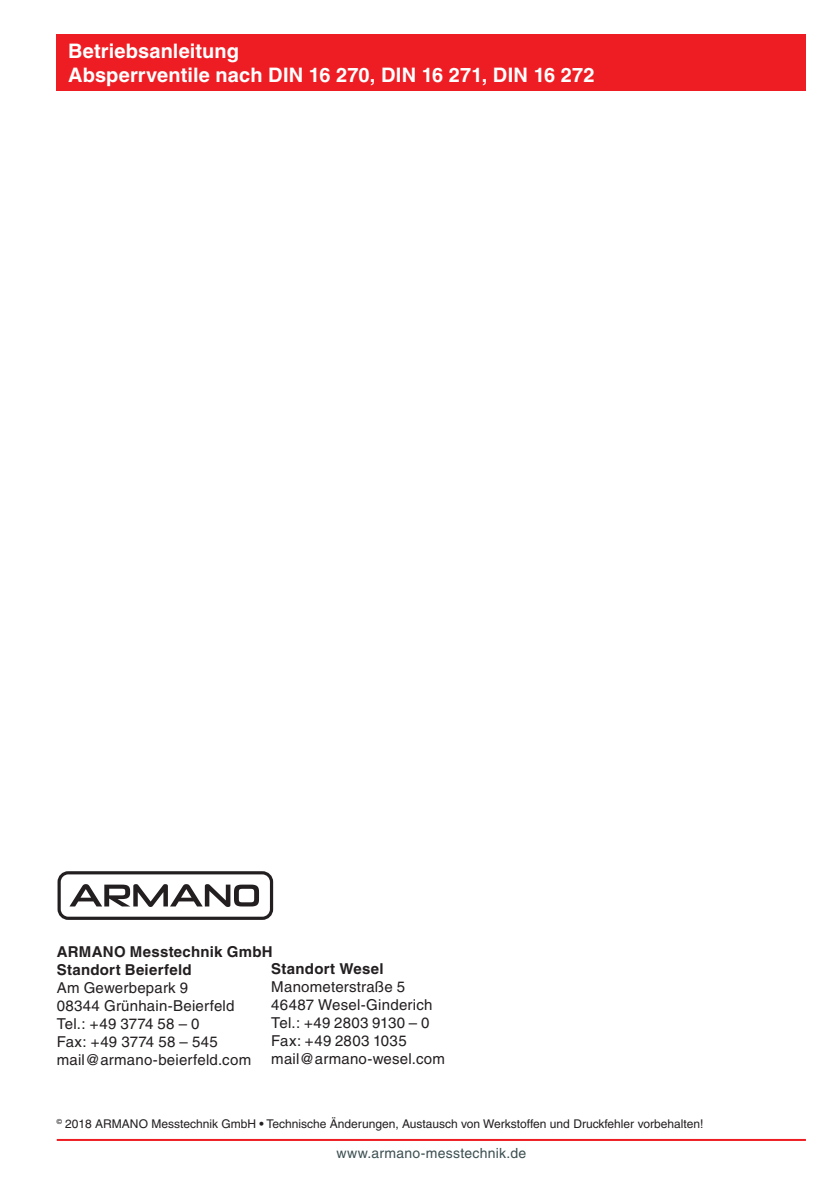
<style>
.page{position:relative;width:840px;height:1191px;background:#fff}
.page>*{position:absolute;margin:0;border:0;box-sizing:border-box;transform-origin:0 0}
.t1{font:700 20px/24px "Helvetica";letter-spacing:.005em;color:#fff}
.t2{font:15px/18px "Helvetica";letter-spacing:.015em;color:#231f20}
.t3{font:700 15px/18px "Helvetica";letter-spacing:.02em;color:#231f20}
.t4{font:14px "Helvetica";letter-spacing:.02em;color:#3d4f51}
.t5{font:12px "Helvetica";color:#231f20}
.s1{font-weight:700}
</style>
<div class="page">
<hr style="left:57px;top:1139px;width:748px;height:2px;background:#ee1d23">
<div style="left:57px;top:34px;width:748px;height:57px;background:#ee1d23"></div>
<div style="left:57px;top:871px;width:216px;height:49px;border:3px solid #231f20;border-radius:9px"></div>
<svg style="left:69px;top:884px;width:190px;height:23px"></svg>
<h1 class="t1" style="left:68px;top:39px;width:527px">Betriebsanleitung<br>Absperrventile nach DIN 16 270, DIN 16 271, DIN 16 272</h1>
<p class="t3" style="left:57px;top:942px;width:217px">ARMANO Messtechnik GmbH<br>Standort Beierfeld</p>
<p class="t2" style="left:57px;top:978px;width:196px">Am Gewerbepark 9<br>08344 Grünhain-Beierfeld<br>Tel.: +49 3774 58 – 0<br>Fax: +49 3774 58 – 545 mail@armano-beierfeld.com</p>
<p class="t3" style="left:271px;top:959px;width:114px">Standort Wesel</p>
<p class="t2" style="left:271px;top:978px;width:175px">Manometerstraße 5<br>46487 Wesel-Ginderich<br>Tel.: +49 2803 9130 – 0<br>Fax: +49 2803 1035 mail@armano-wesel.com</p>
<p class="t5" style="left:57px;top:1117px;width:647px"><sup>©</sup> 2018 ARMANO Messtechnik GmbH <span class="s1">•</span> Technische Änderungen, Austausch von Werkstoffen und Druckfehler vorbehalten!</p>
<p class="t4" style="left:336px;top:1144px;width:191px">www.armano-messtechnik.de</p>
</div>
